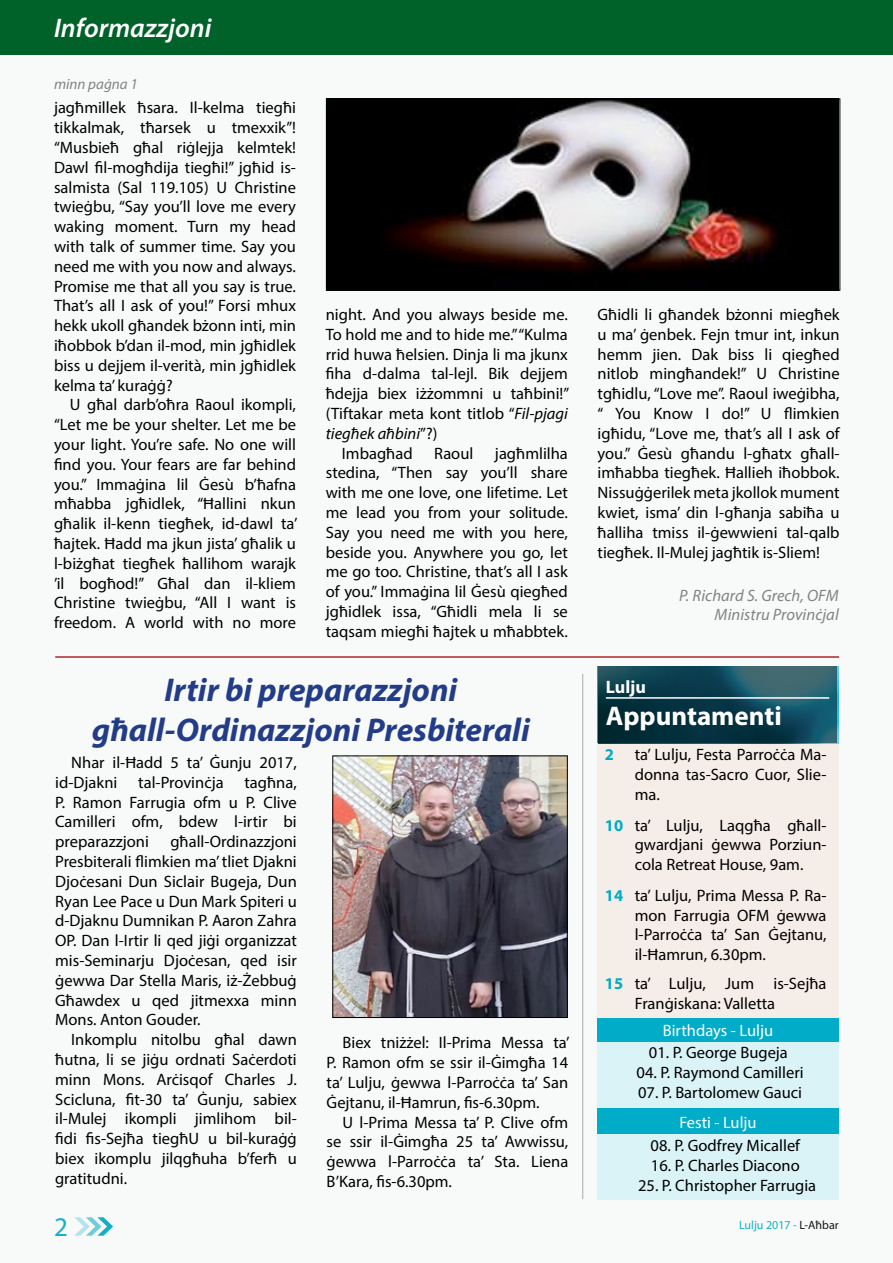
<style>
.page{position:relative;width:893px;height:1263px;background:#fff}
.page>*{position:absolute;margin:0;border:0;box-sizing:border-box;transform-origin:0 0}
.t1{font:italic 700 33px/39.6px "Myriad Pro";color:#233c88;text-align:center}
.t2{font:italic 600 27px "Myriad Pro";color:#fff}
.t3{font:700 27px "Myriad Pro";color:#fff}
.t4{font:27px "Myriad Pro";color:#00acc8}
.t5{font:700 18px "Myriad Pro";color:#fff}
.t6{font:16.5px/19.8px "Myriad Pro";color:#000;text-align:justify}
.t7{font:italic 16.5px/19.8px "Myriad Pro";letter-spacing:.005em;color:#808285;text-align:right}
.t8{font:16.5px "Myriad Pro";color:#fff}
.t9{font:italic 16.5px "Myriad Pro";color:#000}
.t10{font:italic 15px "Myriad Pro";color:#808285}
.t11{font:12px "Myriad Pro";color:#00acc8}
.s1{font-style:italic}
.s2{font-style:normal}
.s3{font-weight:700;color:#00acc8}
.s4{color:#000}
</style>
<div class="page">
<div style="left:0;top:0;width:893px;height:1263px;background:linear-gradient(to right,#f8fbfa,#f6f5f3)"></div>
<div style="left:597px;top:1018px;width:242px;height:181px;background:#d9f3f7"></div>
<div style="left:597px;top:1018px;width:242px;height:24px;background:#00acc8"></div>
<div style="left:597px;top:1108px;width:242px;height:26px;background:#00acc8"></div>
<hr style="left:582px;top:674px;width:1px;height:525px;background:#a7a9ac">
<img style="left:599px;top:666px;width:240px;height:78px">
<svg style="left:597px;top:666px;width:239px;height:77px"></svg>
<hr style="left:606px;top:697px;width:223px;height:2px;background:#fff">
<div style="left:0;top:0;width:893px;height:54px;background:#006229"></div>
<hr style="left:55px;top:656px;width:784px;height:2px;background:#ad272c">
<img style="left:334px;top:757px;width:232px;height:259px">
<div style="left:332px;top:755px;width:236px;height:263px;border:1px solid #000"></div>
<img style="left:328px;top:101px;width:510px;height:188px">
<div style="left:326px;top:99px;width:514px;height:192px;border:1px solid #000"></div>
<h2 class="t2" style="left:54px;top:11px;width:159px">Informazzjoni</h2>
<p class="t10" style="left:54px;top:75px;width:85px">minn paġna 1</p>
<p class="t6" style="left:54px;top:98px;width:244px">jagħmillek ħsara. Il-kelma tiegħi tikkalmak, tħarsek u tmexxik”! “Musbieħ għal riġlejja kelmtek!<br>Dawl fil-mogħdija tiegħi!” jgħid is&shy;salmista (Sal 119.105) U Christine twieġbu, “Say you’ll love me every waking moment. Turn my head with talk of summer time. Say you need me with you now and always.<br>Promise me that all you say is true.<br>That’s all I ask of you!” Forsi mhux hekk ukoll għandek bżonn inti, min iħobbok b’dan il-mod, min jgħidlek biss u dejjem il-verità, min jgħidlek kelma ta’ kuraġġ?</p>
<p class="t6" style="left:54px;top:395px;width:245px;text-indent:16px">U għal darb’oħra Raoul ikompli, “Let me be your shelter. Let me be your light. You’re safe. No one will find you. Your fears are far behind you.” Immaġina lil Ġesù b’ħafna mħabba jgħidlek, “Ħallini nkun għalik il-kenn tiegħek, id-dawl ta’ ħajtek. Ħadd ma jkun jista’ għalik u l-biżgħat tiegħek ħallihom warajk ’il bogħod!” Għal dan il-kliem Christine twieġbu, “All I want is freedom. A world with no more</p>
<p class="t6" style="left:326px;top:304px;width:244px">night. And you always beside me.</p>
<p class="t6" style="left:326px;top:324px;width:244px">To hold me and to hide me.” “Kulma</p>
<p class="t6" style="left:326px;top:344px;width:244px">rrid huwa ħelsien. Dinja li ma jkunx</p>
<p class="t6" style="left:326px;top:364px;width:244px">fiha d-dalma tal-lejl. Bik dejjem</p>
<p class="t6" style="left:326px;top:383px;width:245px">ħdejja biex iżżommni u taħbini!”</p>
<p class="t6" style="left:326px;top:403px;width:244px">(Tiftakar meta kont titlob “<span class="s1">Fil-pjagi</span></p>
<p class="t9" style="left:326px;top:423px;width:113px">tiegħek aħbini<span class="s2">”?)</span></p>
<p class="t6" style="left:342px;top:443px;width:72px">Imbagħad</p>
<p class="t6" style="left:434px;top:443px;width:41px">Raoul</p>
<p class="t6" style="left:326px;top:443px;width:244px;text-indent:169px">jagħmlilha stedina, “Then say you’ll share with me one love, one lifetime. Let me lead you from your solitude.<br>Say you need me with you here, beside you. Anywhere you go, let me go too. Christine, that’s all I ask of you.” Immaġina lil Ġesù qiegħed jgħidlek issa, “Għidli mela li se taqsam miegħi ħajtek u mħabbtek.</p>
<h1 class="t1" style="left:92px;top:669px;width:439px">Irtir bi preparazzjoni għall-Ordinazzjoni Presbiterali</h1>
<p class="t6" style="left:55px;top:752px;width:243px;text-indent:16px">Nhar il-Ħadd 5 ta’ Ġunju 2017, id-Djakni</p>
<p class="t6" style="left:55px;top:772px;width:243px;text-indent:189px">tagħna, P. Ramon Farrugia ofm u P. Clive Camilleri ofm, bdew l-irtir bi preparazzjoni</p>
<p class="t6" style="left:138px;top:772px;width:87px">tal-Provinċja</p>
<p class="t6" style="left:55px;top:831px;width:243px;text-indent:115px">għall-Ordinazzjoni Presbiterali flimkien ma’ tliet Djakni Djoċesani Dun Siclair Bugeja, Dun Ryan Lee Pace u Dun Mark Spiteri u d-Djaknu Dumnikan P. Aaron Zahra OP. Dan l-Irtir li qed jiġi organizzat mis-Seminarju Djoċesan, qed isir ġewwa Dar Stella Maris, iż-Żebbuġ Għawdex u qed jitmexxa minn Mons. Anton Gouder.</p>
<p class="t6" style="left:55px;top:1029px;width:243px;text-indent:16px">Inkomplu nitolbu għal dawn ħutna, li se jiġu ordnati Saċerdoti minn Mons. Arċisqof Charles J.<br>Scicluna, fit-30 ta’ Ġunju, sabiex il-Mulej ikompli jimlihom bil&shy;fidi fis-Sejħa tiegħU u bil-kuraġġ biex ikomplu jilqgħuha b’ferħ u gratitudni.</p>
<p class="t6" style="left:327px;top:1033px;width:245px;text-indent:16px">Biex tniżżel: Il-Prima Messa ta’ P. Ramon ofm se ssir il-Ġimgħa 14 ta’ Lulju, ġewwa l-Parroċċa ta’ San Ġejtanu, il-Ħamrun, fis-6.30pm.</p>
<p class="t6" style="left:327px;top:1112px;width:243px;text-indent:16px">U l-Prima Messa ta’ P. Clive ofm se ssir il-Ġimgħa 25 ta’ Awwissu, ġewwa l-Parroċċa ta’ Sta. Liena B’Kara, fis-6.30pm.</p>
<p class="t6" style="left:598px;top:304px;width:244px">Għidli li għandek bżonni miegħek u ma’ ġenbek. Fejn tmur int, inkun hemm jien. Dak biss li qiegħed nitlob mingħandek!” U Christine tgħidlu, “Love me”. Raoul iweġibha, “ You Know I do!” U flimkien igħidu, “Love me, that’s all I ask of you.” Ġesù għandu l-għatx għall&shy;imħabba tiegħek. Ħallieh iħobbok.<br>Nissuġġerilek meta jkollok mument kwiet, isma’ din l-għanja sabiħa u ħalliha tmiss il-ġewwieni tal-qalb tiegħek. Il-Mulej jagħtik is-Sliem!</p>
<p class="t7" style="left:679px;top:585px;width:161px">P. Richard S. Grech, OFM<br>Ministru Provinċjal</p>
<p class="t5" style="left:606px;top:675px;width:42px">Lulju</p>
<h2 class="t3" style="left:606px;top:699px;width:177px">Appuntamenti</h2>
<p class="t6" style="left:635px;top:745px;width:193px;text-indent:-30px"><span class="s3">2</span> ta’ Lulju, Festa Parroċċa Ma&shy;donna tas-Sacro Cuor, Slie&shy;ma.</p>
<p class="t6" style="left:635px;top:815px;width:193px;text-indent:-30px"><span class="s3">10</span> ta’ Lulju, Laqgħa għall&shy;gwardjani ġewwa Porziun&shy;cola Retreat House, 9am.</p>
<p class="t6" style="left:635px;top:885px;width:193px;text-indent:-30px"><span class="s3">14</span> ta’ Lulju, Prima Messa P. Ra&shy;mon Farrugia OFM ġewwa l-Parroċċa ta’ San Ġejtanu, il-Ħamrun, 6.30pm.</p>
<p class="t6" style="left:635px;top:973px;width:193px;text-indent:-30px"><span class="s3">15</span> ta’ Lulju, Jum is-Sejħa<br>Franġiskana: Valletta</p>
<p class="t8" style="left:663px;top:1020px;width:112px">Birthdays - Lulju</p>
<p class="t6" style="left:649px;top:1043px;width:141px">01. P. George Bugeja</p>
<p class="t6" style="left:637px;top:1062px;width:169px">04. P. Raymond Camilleri</p>
<p class="t6" style="left:638px;top:1082px;width:166px">07. P. Bartolomew Gauci</p>
<p class="t8" style="left:679px;top:1112px;width:79px">Festi - Lulju</p>
<p class="t6" style="left:651px;top:1135px;width:151px">08. P. Godfrey Micallef</p>
<p class="t6" style="left:651px;top:1155px;width:150px">16. P. Charles Diacono</p>
<p class="t6" style="left:638px;top:1175px;width:180px">25. P. Christopher Farrugia</p>
<h2 class="t4" style="left:54px;top:1210px;width:15px">2</h2>
<p class="t11" style="left:739px;top:1218px;width:101px">Lulju 2017 - <span class="s4">L-Aħbar</span></p>
</div>
